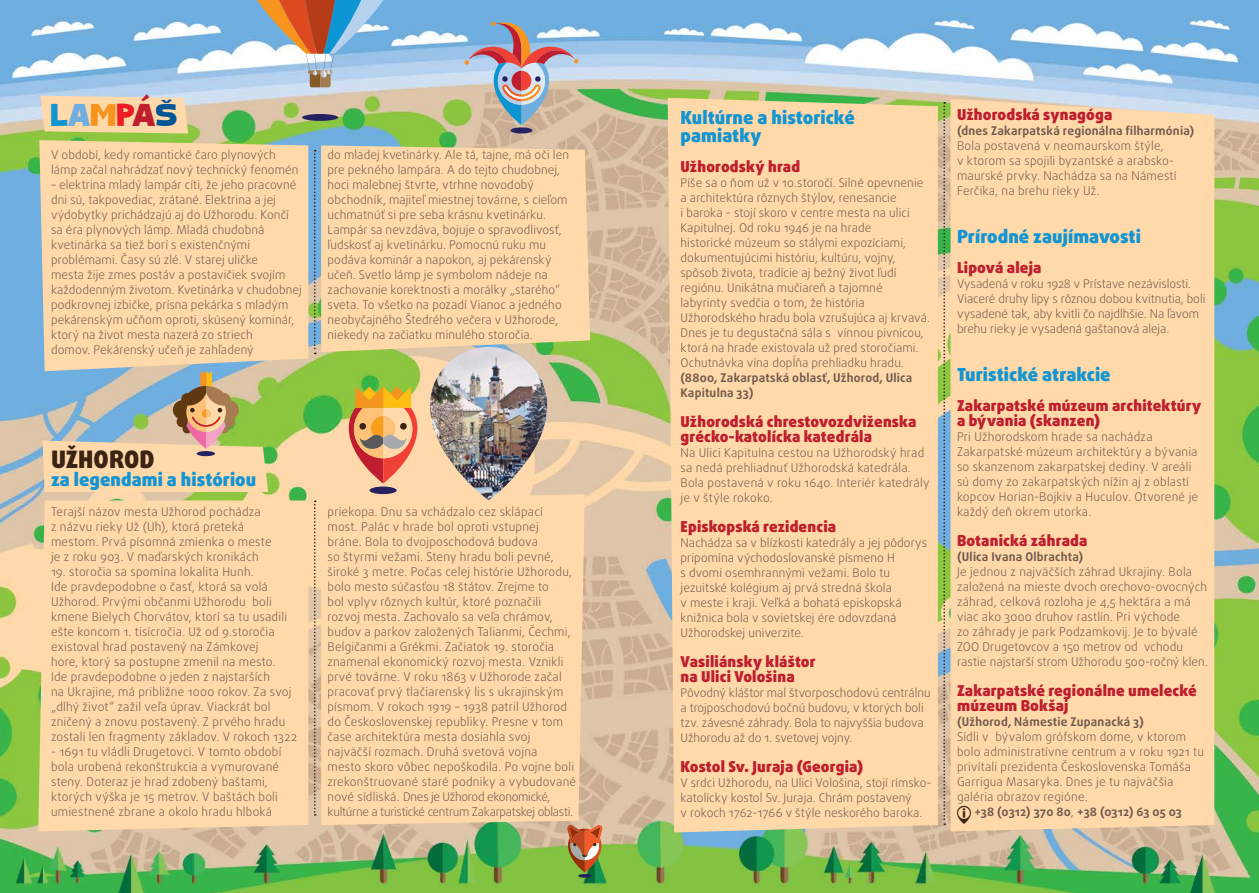
<style>
.page{position:relative;width:1259px;height:893px;background:#fff}
.page>*{position:absolute;margin:0;border:0;box-sizing:border-box;transform-origin:0 0}
.t1{font:34.5px "SC Gum Kids";color:#1395d3}
.t2{font:900 24px "Daxline Pro";color:#3c2415}
.t3{font:900 18px/18px "Daxline Pro";color:#1395d3}
.t4{font:900 15px/15px "Daxline Pro";letter-spacing:.01em;color:#be1e2d}
.t5{font:300 12px/15px "Daxline Pro";letter-spacing:.01em;color:#715a4e}
.t6{font:700 12px/15px "Daxline Pro";letter-spacing:.015em;color:#715a4e}
.t7{font:6.45px "SC Gum Kids";color:#034ea2;scale:3.16 1}
.s1{color:#6faedf}
.s2{color:#f7941e}
.s3{color:#ed1d24}
.s4{color:#be1e2d}
.s5{color:#005695}
.s6{font-family:"IF Info";font-weight:400;font-size:25.5px;color:#3c2415}
.s7{font-weight:700}
</style>
<div class="page">
<img style="left:0;top:0;width:1259px;height:893px">
<div style="left:39px;top:140px;width:269px;height:231px;background:#ffd9a9"></div>
<div style="left:38px;top:500px;width:270px;height:331px;background:#ffd9a9"></div>
<div style="left:668px;top:98px;width:270px;height:734px;background:#ffd9a9"></div>
<div style="left:321px;top:145px;width:269px;height:207px;background:#ffd9a9"></div>
<div style="left:321px;top:494px;width:264px;height:331px;background:#ffd9a9"></div>
<svg style="left:950px;top:99px;width:264px;height:732px;fill:#ffd9a9"></svg>
<svg style="left:40px;top:96px;width:148px;height:38px"></svg>
<img style="left:430px;top:347px;width:117px;height:153px">
<svg style="left:314px;top:500px;width:2px;height:316px"></svg>
<svg style="left:314px;top:150px;width:2px;height:204px"></svg>
<svg style="left:943px;top:102px;width:2px;height:723px"></svg>
<svg style="left:578px;top:874px;width:13px;height:4px"></svg>
<svg style="left:567px;top:825px;width:35px;height:47px"></svg>
<div style="left:369px;top:487px;width:28px;height:7px;background:#262262;border-radius:50%"></div>
<svg style="left:349px;top:387px;width:68px;height:96px"></svg>
<svg style="left:43px;top:371px;width:225px;height:121px"></svg>
<div style="left:510px;top:127px;width:22px;height:7px;background:#262262;border-radius:50%"></div>
<svg style="left:464px;top:22px;width:114px;height:103px"></svg>
<svg style="left:222px;top:0;width:196px;height:87px"></svg>
<div style="left:302px;top:114px;width:36px;height:7px;background:#262261;border-radius:50%"></div>
<h1 class="t1" style="left:51px;top:94px;width:128px">L<span class="s1">A</span><span class="s2">M</span><span class="s3">P</span><span class="s4">Á</span><span class="s5">S</span></h1>
<p class="t7" style="left:161px;top:97px;width:5px">v</p>
<p class="t5" style="left:51px;top:148px;width:249px">V období, kedy romantické čaro plynových lámp začal nahrádzať nový technický fenomén</p>
<p class="t5" style="left:51px;top:178px;width:252px">– elektrina mladý lampár cíti, že jeho pracovné dni sú, takpovediac, zrátané. Elektrina a jej výdobytky prichádzajú aj do Užhorodu. Končí sa éra plynových lámp. Mladá chudobná kvetinárka sa tiež borí s existenčnými problémami. Časy sú zlé. V starej uličke<br>mesta žije zmes postáv a postavičiek svojím každodenným životom. Kvetinárka v chudobnej podkrovnej izbičke, prísna pekárka s mladým pekárenským učňom oproti, skúsený kominár, ktorý na život mesta nazerá zo striech<br>domov. Pekárenský učeň je zahľadený</p>
<p class="t5" style="left:327px;top:148px;width:243px">do mladej kvetinárky. Ale tá, tajne, má oči len pre pekného lampára. A do tejto chudobnej, hoci malebnej štvrte, vtrhne novodobý obchodník, majiteľ miestnej továrne, s cieľom uchmatnúť si pre seba krásnu kvetinárku.<br>Lampár sa nevzdáva, bojuje o spravodlivosť, ľudskosť aj kvetinárku. Pomocnú ruku mu podáva kominár a napokon, aj pekárenský učeň. Svetlo lámp je symbolom nádeje na zachovanie korektnosti a morálky „starého“ sveta. To všetko na pozadí Vianoc a jedného neobyčajného Štedrého večera v Užhorode, niekedy na začiatku minulého storočia.</p>
<h2 class="t2" style="left:51px;top:444px;width:105px">UŽHOROD</h2>
<h3 class="t3" style="left:51px;top:471px;width:207px">za legendami a históriou</h3>
<p class="t5" style="left:51px;top:505px;width:222px">Terajší názov mesta Užhorod pochádza<br>z názvu rieky Už (Uh), ktorá preteká mestom. Prvá písomná zmienka o meste je z roku 903. V maďarských kronikách</p>
<p class="t5" style="left:51px;top:565px;width:247px">19. storočia sa spomína lokalita Hunh.<br>Ide pravdepodobne o časť, ktorá sa volá Užhorod. Prvými občanmi Užhorodu boli kmene Bielych Chorvátov, ktorí sa tu usadili ešte koncom 1. tisícročia. Už od 9.storočia existoval hrad postavený na Zámkovej<br>hore, ktorý sa postupne zmenil na mesto.<br>Ide pravdepodobne o jeden z najstarších<br>na Ukrajine, má približne 1000 rokov. Za svoj „dlhý život“ zažil veľa úprav. Viackrát bol zničený a znovu postavený. Z prvého hradu zostali len fragmenty základov. V rokoch 1322</p>
<p class="t5" style="left:51px;top:745px;width:232px">- 1691 tu vládli Drugetovci. V tomto období bola urobená rekonštrukcia a vymurované steny. Doteraz je hrad zdobený baštami, ktorých výška je 15 metrov. V baštách boli umiestnené zbrane a okolo hradu hlboká</p>
<p class="t5" style="left:327px;top:505px;width:250px">priekopa. Dnu sa vchádzalo cez sklápací<br>most. Palác v hrade bol oproti vstupnej<br>bráne. Bola to dvojposchodová budova<br>so štyrmi vežami. Steny hradu boli pevné, široké 3 metre. Počas celej histórie Užhorodu, bolo mesto súčasťou 18 štátov. Zrejme to<br>bol vplyv rôznych kultúr, ktoré poznačili rozvoj mesta. Zachovalo sa veľa chrámov, budov a parkov založených Talianmi, Čechmi, Belgičanmi a Grékmi. Začiatok 19. storočia znamenal ekonomický rozvoj mesta. Vznikli prvé továrne. V roku 1863 v Užhorode začal pracovať prvý tlačiarenský lis s ukrajinským písmom. V rokoch 1919 – 1938 patril Užhorod do Československej republiky. Presne v tom čase architektúra mesta dosiahla svoj najväčší rozmach. Druhá svetová vojna<br>mesto skoro vôbec nepoškodila. Po vojne boli zrekonštruované staré podniky a vybudované nové sídliská. Dnes je Užhorod ekonomické, kultúrne a turistické centrum Zakarpatskej oblasti.</p>
<h3 class="t3" style="left:680px;top:108px;width:176px">Kultúrne a historické pamiatky</h3>
<p class="t4" style="left:680px;top:159px;width:121px">Užhorodský hrad</p>
<p class="t5" style="left:680px;top:175px;width:251px">Píše sa o ňom už v 10.storočí. Silné opevnenie a architektúra rôznych štýlov, renesancie<br>i baroka - stojí skoro v centre mesta na ulici Kapitulnej. Od roku 1946 je na hrade<br>historické múzeum so stálymi expozíciami, dokumentujúcimi históriu, kultúru, vojny, spôsob života, tradície aj bežný život ľudí regiónu. Unikátna mučiareň a tajomné labyrinty svedčia o tom, že história Užhorodského hradu bola vzrušujúca aj krvavá.<br>Dnes je tu degustačná sála s vínnou pivnicou, ktorá na hrade existovala už pred storočiami.<br>Ochutnávka vína dopĺňa prehliadku hradu.</p>
<p class="t6" style="left:680px;top:370px;width:233px">(8800, Zakarpatská oblasť, Užhorod, Ulica<br>Kapitulna 33)</p>
<p class="t4" style="left:680px;top:414px;width:237px">Užhorodská chrestovozdviženska grécko-katolícka katedrála</p>
<p class="t5" style="left:680px;top:445px;width:250px">Na Ulici Kapitulna cestou na Užhorodský hrad sa nedá prehliadnuť Užhorodská katedrála.<br>Bola postavená v roku 1640. Interiér katedrály je v štýle rokoko.</p>
<p class="t4" style="left:680px;top:519px;width:157px">Episkopská rezidencia</p>
<p class="t5" style="left:680px;top:535px;width:248px">Nachádza sa v blízkosti katedrály a jej pôdorys pripomína východoslovanské písmeno H<br>s dvomi osemhrannými vežami. Bolo tu jezuitské kolégium aj prvá stredná škola<br>v meste i kraji. Veľká a bohatá episkopská knižnica bola v sovietskej ére odovzdaná Užhorodskej univerzite.</p>
<p class="t4" style="left:680px;top:654px;width:137px">Vasiliánsky kláštor na Ulici Vološina</p>
<p class="t5" style="left:680px;top:685px;width:252px">Pôvodný kláštor mal štvorposchodovú centrálnu a trojposchodovú bočnú budovu, v ktorých boli tzv. závesné záhrady. Bola to najvyššia budova Užhorodu až do 1. svetovej vojny.</p>
<p class="t4" style="left:680px;top:759px;width:184px">Kostol Sv. Juraja (Georgia)</p>
<p class="t5" style="left:680px;top:775px;width:252px">V srdci Užhorodu, na Ulici Vološina, stojí rímsko&shy;katolícky kostol Sv. Juraja. Chrám postavený<br>v rokoch 1762-1766 v štýle neskorého baroka.</p>
<p class="t4" style="left:957px;top:108px;width:157px">Užhorodská synagóga</p>
<p class="t6" style="left:957px;top:124px;width:239px">(dnes Zakarpatská regionálna filharmónia)</p>
<p class="t5" style="left:957px;top:139px;width:221px">Bola postavená v neomaurskom štýle,<br>v ktorom sa spojili byzantské a arabsko&shy;maurské prvky. Nachádza sa na Námestí Ferčika, na brehu rieky Už.</p>
<h3 class="t3" style="left:957px;top:228px;width:185px">Prírodné zaujímavosti</h3>
<p class="t4" style="left:957px;top:261px;width:86px">Lipová aleja</p>
<p class="t5" style="left:957px;top:277px;width:250px">Vysadená v roku 1928 v Prístave nezávislosti.<br>Viaceré druhy lipy s rôznou dobou kvitnutia, boli vysadené tak, aby kvitli čo najdlhšie. Na ľavom brehu rieky je vysadená gaštanová aleja.</p>
<h3 class="t3" style="left:957px;top:366px;width:155px">Turistické atrakcie</h3>
<p class="t4" style="left:957px;top:399px;width:246px">Zakarpatské múzeum architektúry a bývania (skanzen)</p>
<p class="t5" style="left:957px;top:430px;width:243px">Pri Užhorodskom hrade sa nachádza Zakarpatské múzeum architektúry a bývania so skanzenom zakarpatskej dediny. V areáli sú domy zo zakarpatských nížin aj z oblastí kopcov Horian-Bojkiv a Huculov. Otvorené je každý deň okrem utorka.</p>
<p class="t4" style="left:957px;top:534px;width:132px">Botanická záhrada</p>
<p class="t6" style="left:957px;top:550px;width:128px">(Ulica Ivana Olbrachta)</p>
<p class="t5" style="left:957px;top:565px;width:252px">Je jednou z najväčších záhrad Ukrajiny. Bola založená na mieste dvoch orechovo-ovocných záhrad, celková rozloha je 4,5 hektára a má viac ako 3000 druhov rastlín. Pri východe<br>zo záhrady je park Podzamkovij. Je to bývalé ZOO Drugetovcov a 150 metrov od vchodu rastie najstarší strom Užhorodu 500-ročný klen.</p>
<p class="t4" style="left:957px;top:684px;width:241px">Zakarpatské regionálne umelecké múzeum Bokšaj</p>
<p class="t6" style="left:957px;top:715px;width:188px">(Užhorod, Námestie Zupanacká 3)</p>
<p class="t5" style="left:957px;top:730px;width:248px">Sídli v bývalom grófskom dome, v ktorom bolo administratívne centrum a v roku 1921 tu privítali prezidenta Československa Tomáša Garrigua Masaryka. Dnes je tu najväčšia galéria obrazov regióne.<br><span class="s6">A</span> <span class="s7">+38 (0312) 370 80</span>, <span class="s7">+38 (0312) 63 05 03</span></p>
</div>
